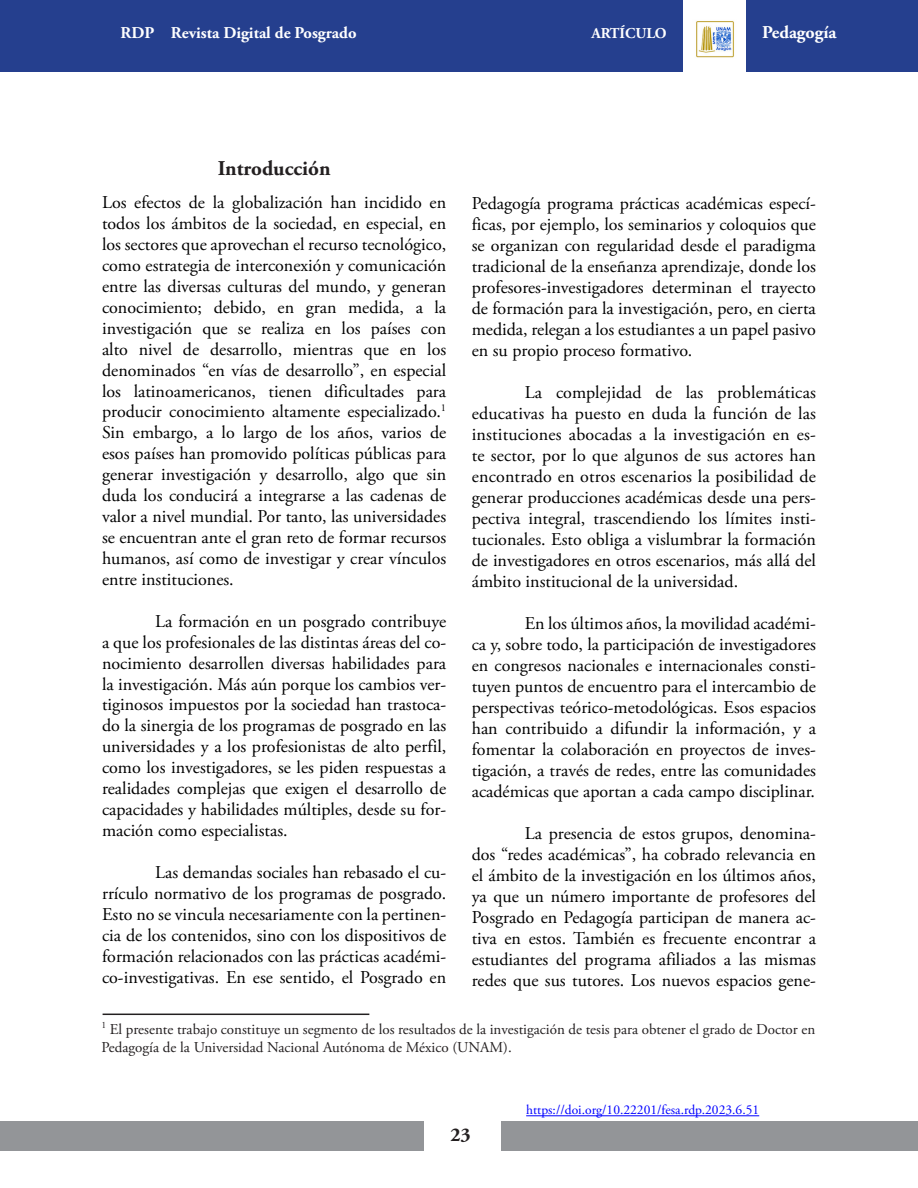
<style>
.page{position:relative;width:918px;height:1188px;background:#fff}
.page>*{position:absolute;margin:0;border:0;box-sizing:border-box;transform-origin:0 0}
.Titulo_Introduccion{font:700 21px "Adobe Garamond Pro";color:#231f20}
.t1{font:700 19.5px "Adobe Garamond Pro";color:#231f20}
.Segundo_parrafo{font:18px/21px "Adobe Garamond Pro";color:#000;text-align:justify}
.Primer_parrafo{font:18px/20.9px "Adobe Garamond Pro";color:#000;text-align:justify}
.t2{font:700 18px "Adobe Garamond Pro";color:#fff}
.t3{font:700 16.5px "Adobe Garamond Pro";color:#fff}
.t4{font:15px/18px "Adobe Garamond Pro";color:#231f20}
.t5{font:700 15px "Adobe Garamond Pro";color:#fff}
.t6{font:13.5px "Adobe Garamond Pro";color:#00f}
</style>
<div class="page">
<div style="left:501px;top:1121px;width:416px;height:30px;background:#939598"></div>
<div style="left:0;top:1121px;width:424px;height:30px;background:#939598"></div>
<hr style="left:0;top:0;width:1px;height:71px;background:#253f8e">
<div style="left:1px;top:0;width:681px;height:71px;background:#253f8e"></div>
<div style="left:746px;top:0;width:172px;height:71px;background:#253f8e"></div>
<img style="left:696px;top:21px;width:38px;height:37px">
<hr style="left:526px;top:1115px;width:233px;height:1px;background:#00f">
<hr style="left:103px;top:1014px;width:266px;height:1px;background:#231f20">
<p class="t3" style="left:121px;top:23px;width:238px">RDP Revista Digital de Posgrado</p>
<p class="t5" style="left:591px;top:24px;width:77px">ARTÍCULO</p>
<p class="t2" style="left:762px;top:22px;width:76px">Pedagogía</p>
<p class="Titulo_Introduccion" style="left:218px;top:156px;width:114px">Introducción</p>
<p class="Primer_parrafo" style="left:102px;top:193px;width:346px">Los efectos de la globalización han incidido en todos los ámbitos de la sociedad, en especial, en los sectores que aprovechan el recurso tecnológico, como estrategia de interconexión y comunicación entre las diversas culturas del mundo, y generan conocimiento; debido, en gran medida, a la investigación que se realiza en los países con alto nivel de desarrollo, mientras que en los denominados “en vías de desarrollo”, en especial los latinoamericanos, tienen dificultades para producir conocimiento altamente especializado.<sup>1<br></sup>Sin embargo, a lo largo de los años, varios de esos países han promovido políticas públicas para generar investigación y desarrollo, algo que sin duda los conducirá a integrarse a las cadenas de valor a nivel mundial. Por tanto, las universidades se encuentran ante el gran reto de formar recursos humanos, así como de investigar y crear vínculos entre instituciones.</p>
<p class="Segundo_parrafo" style="left:102px;top:611px;width:346px;text-indent:53px">La formación en un posgrado contribuye a que los profesionales de las distintas áreas del co&shy;nocimiento desarrollen diversas habilidades para la investigación. Más aún porque los cambios ver&shy;tiginosos impuestos por la sociedad han trastoca&shy;do la sinergia de los programas de posgrado en las universidades y a los profesionistas de alto perfil, como los investigadores, se les piden respuestas a realidades complejas que exigen el desarrollo de capacidades y habilidades múltiples, desde su for&shy;mación como especialistas.</p>
<p class="Segundo_parrafo" style="left:102px;top:862px;width:346px;text-indent:53px">Las demandas sociales han rebasado el cu&shy;rrículo normativo de los programas de posgrado.<br>Esto no se vincula necesariamente con la pertinen&shy;cia de los contenidos, sino con los dispositivos de formación relacionados con las prácticas académi&shy;co-investigativas. En ese sentido, el Posgrado en</p>
<p class="Segundo_parrafo" style="left:472px;top:193px;width:346px">Pedagogía programa prácticas académicas especí&shy;ficas, por ejemplo, los seminarios y coloquios que se organizan con regularidad desde el paradigma tradicional de la enseñanza aprendizaje, donde los profesores-investigadores determinan el trayecto de formación para la investigación, pero, en cierta medida, relegan a los estudiantes a un papel pasivo en su propio proceso formativo.</p>
<p class="Segundo_parrafo" style="left:472px;top:382px;width:346px;text-indent:53px">La complejidad de las problemáticas educativas ha puesto en duda la función de las instituciones abocadas a la investigación en es&shy;te sector, por lo que algunos de sus actores han encontrado en otros escenarios la posibilidad de generar producciones académicas desde una pers&shy;pectiva integral, trascendiendo los límites insti&shy;tucionales. Esto obliga a vislumbrar la formación de investigadores en otros escenarios, más allá del ámbito institucional de la universidad.</p>
<p class="Segundo_parrafo" style="left:472px;top:613px;width:346px;text-indent:53px">En los últimos años, la movilidad académi&shy;ca y, sobre todo, la participación de investigadores en congresos nacionales e internacionales consti&shy;tuyen puntos de encuentro para el intercambio de perspectivas teórico-metodológicas. Esos espacios han contribuido a difundir la información, y a fomentar la colaboración en proyectos de inves&shy;tigación, a través de redes, entre las comunidades académicas que aportan a cada campo disciplinar.</p>
<p class="Segundo_parrafo" style="left:472px;top:823px;width:346px;text-indent:53px">La presencia de estos grupos, denomina&shy;dos “redes académicas”, ha cobrado relevancia en el ámbito de la investigación en los últimos años, ya que un número importante de profesores del Posgrado en Pedagogía participan de manera ac&shy;tiva en estos. También es frecuente encontrar a estudiantes del programa afiliados a las mismas redes que sus tutores. Los nuevos espacios gene-</p>
<p class="t4" style="left:102px;top:1021px;width:715px"><sup>1</sup> El presente trabajo constituye un segmento de los resultados de la investigación de tesis para obtener el grado de Doctor en<br>Pedagogía de la Universidad Nacional Autónoma de México (UNAM).</p>
<p class="t1" style="left:450px;top:1124px;width:22px">23</p>
<p class="t6" style="left:526px;top:1102px;width:235px">https://doi.org/10.22201/fesa.rdp.2023.6.51</p>
</div>
